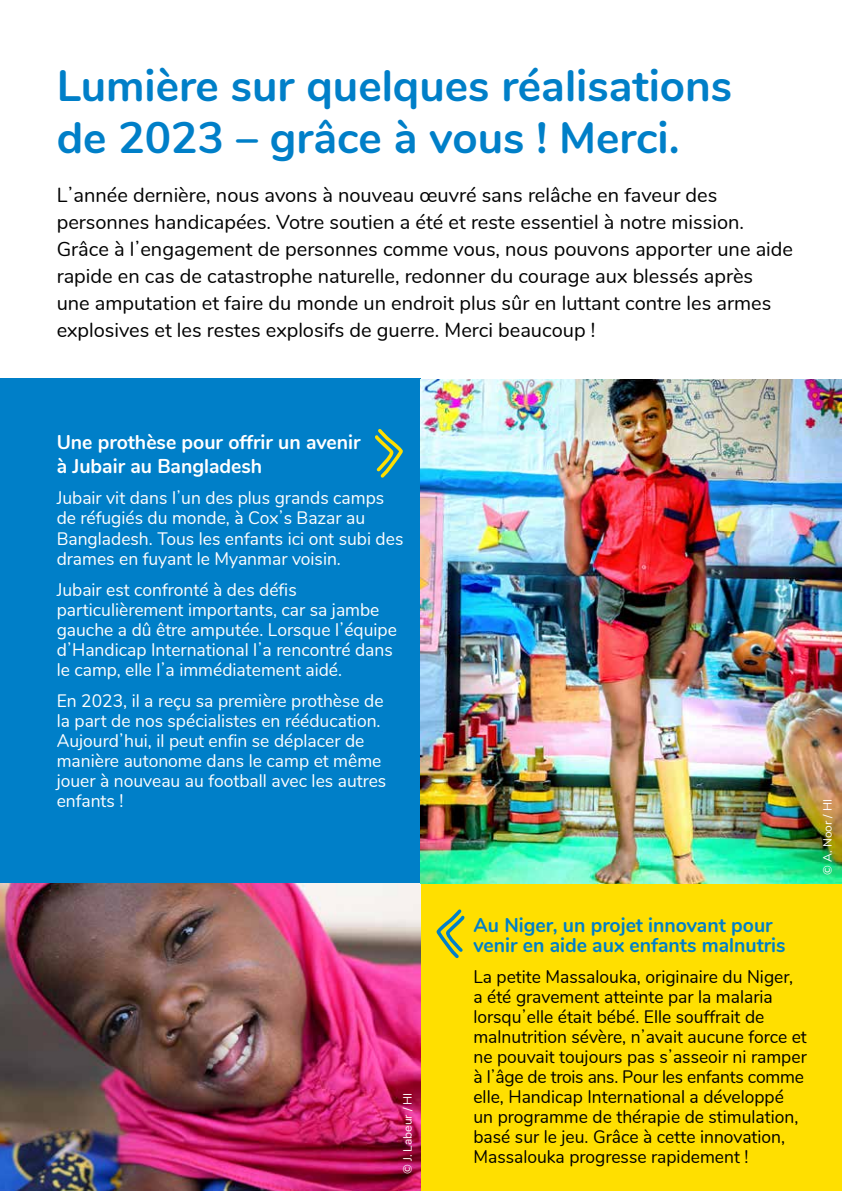
<style>
.page{position:relative;width:842px;height:1191px;background:#fff}
.page>*{position:absolute;margin:0;border:0;box-sizing:border-box;transform-origin:0 0}
.t1{font:700 44px/52px "Nunito";color:#007fc8}
.t2{font:20px/27px "Nunito";color:#000}
.t3{font:700 20px/20px "Nunito";color:#007fc8}
.t4{font:700 20px/24px "Nunito";color:#fff}
.t5{font:18px/20px "Nunito";color:#fff}
.t6{font:18px/20px "Nunito";color:#000}
.t7{font:12px "Nunito";color:#fff}
</style>
<div class="page">
<div style="left:0;top:378px;width:421px;height:515px;background:#007fc8"></div>
<img style="left:0;top:884px;width:421px;height:307px">
<hr style="left:841px;top:0;width:1px;height:467px;background:#ffdf00">
<div style="left:421px;top:884px;width:421px;height:307px;background:#ffdf00"></div>
<img style="left:421px;top:380px;width:421px;height:504px">
<svg style="left:375px;top:429px;width:28px;height:48px"></svg>
<svg style="left:436px;top:909px;width:29px;height:48px"></svg>
<hr style="left:840px;top:918px;width:2px;height:219px;background:#fff">
<h1 class="t1" style="left:57px;top:57px;width:677px">Lumière sur quelques réalisations de 2023 – grâce à vous ! Merci.</h1>
<p class="t2" style="left:57px;top:180px;width:738px">Lʼannée dernière, nous avons à nouveau œuvré sans relâche en faveur des personnes handicapées. Votre soutien a été et reste essentiel à notre mission.<br>Grâce à lʼengagement de personnes comme vous, nous pouvons apporter une aide rapide en cas de catastrophe naturelle, redonner du courage aux blessés après<br>une amputation et faire du monde un endroit plus sûr en luttant contre les armes explosives et les restes explosifs de guerre. Merci beaucoup !</p>
<p class="t4" style="left:57px;top:429px;width:305px">Une prothèse pour offrir un avenir à Jubair au Bangladesh</p>
<p class="t5" style="left:57px;top:487px;width:348px">Jubair vit dans lʼun des plus grands camps de réfugiés du monde, à Coxʼs Bazar au Bangladesh. Tous les enfants ici ont subi des drames en fuyant le Myanmar voisin.</p>
<p class="t5" style="left:57px;top:578px;width:342px">Jubair est confronté à des défis particulièrement importants, car sa jambe gauche a dû être amputée. Lorsque lʼéquipe dʼHandicap International lʼa rencontré dans le camp, elle lʼa immédiatement aidé.</p>
<p class="t5" style="left:57px;top:690px;width:331px">En 2023, il a reçu sa première prothèse de la part de nos spécialistes en rééducation.<br>Aujourdʼhui, il peut enfin se déplacer de manière autonome dans le camp et même jouer à nouveau au football avec les autres enfants !</p>
<p class="t7" style="left:399px;top:1174px;width:83px;rotate:-90deg">© J. Labeur / HI</p>
<p class="t7" style="left:819px;top:874px;width:77px;rotate:-90deg">© A. Noor / HI</p>
<p class="t7" style="left:819px;top:831px;width:27px;rotate:-90deg">© HI</p>
<p class="t3" style="left:473px;top:913px;width:314px">Au Niger, un projet innovant pour venir en aide aux enfants malnutris</p>
<p class="t6" style="left:473px;top:966px;width:335px">La petite Massalouka, originaire du Niger, a été gravement atteinte par la malaria lorsquʼelle était bébé. Elle souffrait de malnutrition sévère, nʼavait aucune force et ne pouvait toujours pas sʼasseoir ni ramper à lʼâge de trois ans. Pour les enfants comme elle, Handicap International a développé un programme de thérapie de stimulation, basé sur le jeu. Grâce à cette innovation, Massalouka progresse rapidement !</p>
</div>
